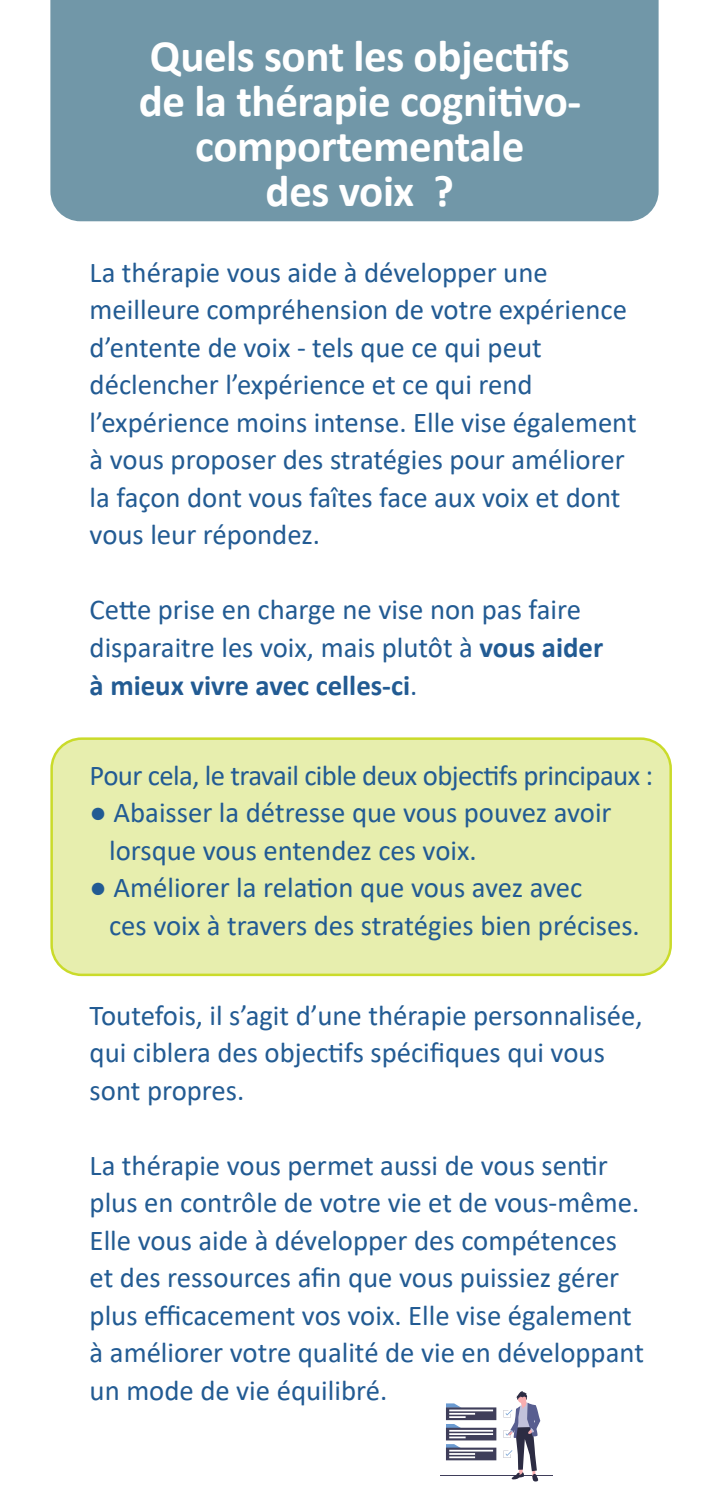
<style>
.page{position:relative;width:709px;height:1489px;background:#fff}
.page>*{position:absolute;margin:0;border:0;box-sizing:border-box;transform-origin:0 0}
.t1{font:700 45px/45px "Calibri";letter-spacing:-.01em;color:#fff;text-align:center}
.t2{font:28.75px/37.5px "Calibri";color:#225b93}
.t3{font:28.75px "Calibri";letter-spacing:-.02em;color:#225b93}
.s1{font-weight:700}
.s2{font-family:"Arial"}
</style>
<div class="page">
<div style="left:52px;top:738px;width:618px;height:236px;background:#e7eeae;border-radius:30px"></div>
<div style="left:50px;top:737px;width:622px;height:239px;border:2px solid #cadb2a;border-radius:30px"></div>
<div style="left:50px;top:0;width:608px;height:221px;background:#7197a8"></div>
<hr style="left:441px;top:1474px;width:112px;height:1px;background:#3f3e5a">
<svg style="left:446px;top:1403px;width:50px;height:57px"></svg>
<svg style="left:503px;top:1391px;width:37px;height:90px"></svg>
<h1 class="t1" style="left:139px;top:33px;width:444px">Quels sont les objectifs de la thérapie cognitivo&shy;comportementale<br>des voix ?</h1>
<p class="t2" style="left:90px;top:253px;width:548px">La thérapie vous aide à développer une meilleure compréhension de votre expérience d’entente de voix - tels que ce qui peut déclencher l’expérience et ce qui rend l’expérience moins intense. Elle vise également à vous proposer des stratégies pour améliorer la façon dont vous faîtes face aux voix et dont vous leur répondez.</p>
<p class="t2" style="left:90px;top:590px;width:515px">Cette prise en charge ne vise non pas faire disparaitre les voix, mais plutôt à <span class="s1">vous aider à mieux vivre avec celles-ci</span>.</p>
<p class="t3" style="left:90px;top:755px;width:565px">Pour cela, le travail cible deux objectifs principaux :</p>
<p class="t2" style="left:109px;top:793px;width:504px;text-indent:-19px"><span class="s2">●</span> Abaisser la détresse que vous pouvez avoir lorsque vous entendez ces voix.</p>
<p class="t2" style="left:109px;top:868px;width:532px;text-indent:-19px"><span class="s2">●</span> Améliorer la relation que vous avez avec<br>ces voix à travers des stratégies bien précises.</p>
<p class="t2" style="left:90px;top:995px;width:554px">Toutefois, il s’agit d’une thérapie personnalisée, qui ciblera des objectifs spécifiques qui vous sont propres.</p>
<p class="t2" style="left:90px;top:1145px;width:556px">La thérapie vous permet aussi de vous sentir plus en contrôle de votre vie et de vous-même.<br>Elle vous aide à développer des compétences et des ressources afin que vous puissiez gérer plus efficacement vos voix. Elle vise également à améliorer votre qualité de vie en développant un mode de vie équilibré.</p>
</div>
